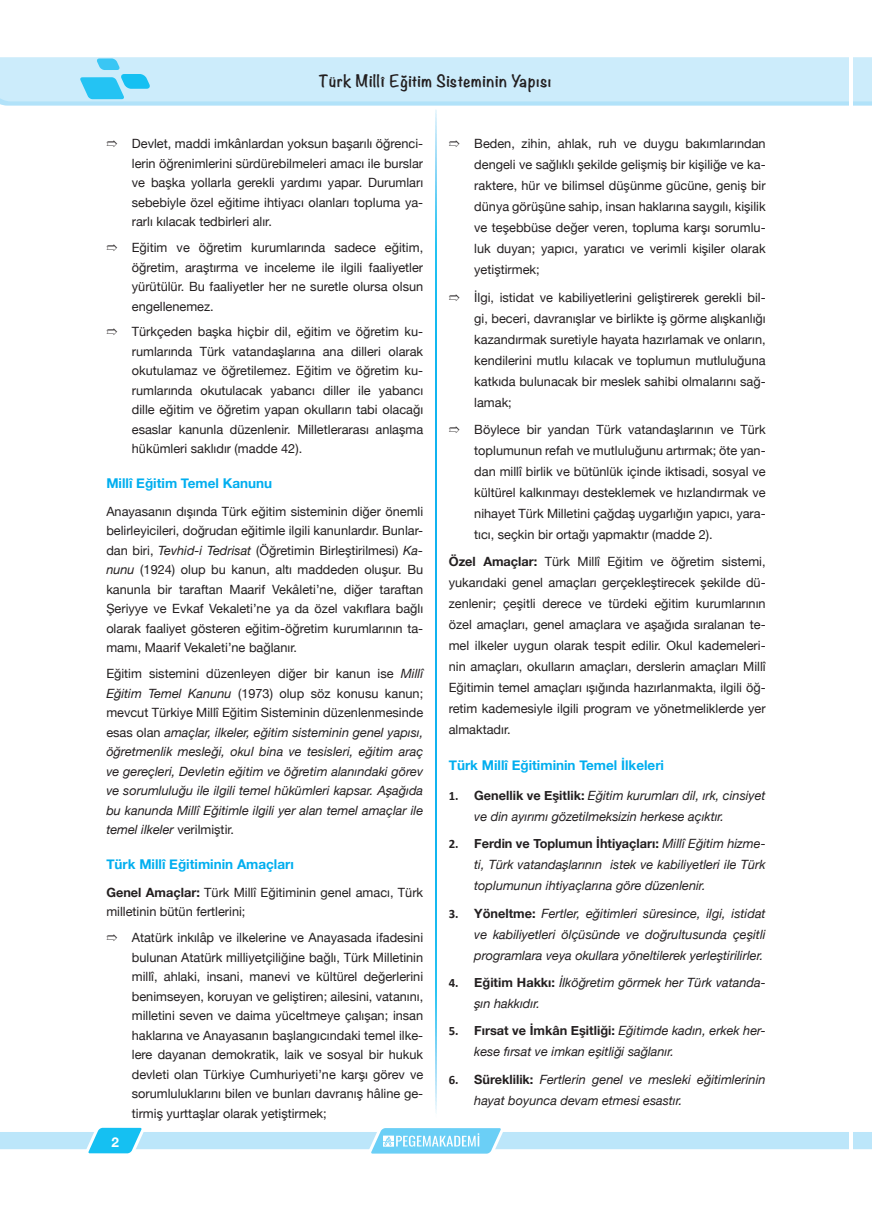
<style>
.page{position:relative;width:872px;height:1212px;background:#fff}
.page>*{position:absolute;margin:0;border:0;box-sizing:border-box;transform-origin:0 0}
.t1{font:700 15px "Noteworthy";letter-spacing:.04em;color:#231f20}
.t2{font:700 13.5px "Helvetica Neue";color:#00aeef}
.t3{font:700 13.5px "Helvetica Neue";color:#fff}
.t4{font:12.75px/19.5px "Helvetica Neue";color:#231f20;text-align:justify}
.t5{font:italic 12.75px/19.5px "Helvetica Neue";color:#231f20}
.s1{font-style:italic}
.s2{font-style:normal}
.s3{font-weight:700}
.s4{font-family:"Calibri";font-weight:700;font-style:normal}
.s5{font-weight:700;font-style:normal}
</style>
<div class="page">
<svg style="left:0;top:57px;width:872px;height:49px;background:#c5eafa"></svg>
<svg style="left:0;top:1127px;width:872px;height:27px"></svg>
<p class="t1" style="left:319px;top:67px;width:234px">Türk Millî Eğitim Sisteminin Yapısı</p>
<p class="t4" style="left:132px;top:135px;width:293px;text-indent:-26px">➱ Devlet, maddi imkânlardan yoksun başarılı öğrenci&shy;lerin öğrenimlerini sürdürebilmeleri amacı ile burslar ve başka yollarla gerekli yardımı yapar. Durumları sebebiyle özel eğitime ihtiyacı olanları topluma ya&shy;rarlı kılacak tedbirleri alır.</p>
<p class="t4" style="left:132px;top:239px;width:293px;text-indent:-26px">➱ Eğitim ve öğretim kurumlarında sadece eğitim, öğretim, araştırma ve inceleme ile ilgili faaliyetler yürütülür. Bu faaliyetler her ne suretle olursa olsun engellenemez.</p>
<p class="t4" style="left:132px;top:323px;width:293px;text-indent:-26px">➱ Türkçeden başka hiçbir dil, eğitim ve öğretim ku&shy;rumlarında Türk vatandaşlarına ana dilleri olarak okutulamaz ve öğretilemez. Eğitim ve öğretim ku&shy;rumlarında okutulacak yabancı diller ile yabancı dille eğitim ve öğretim yapan okulların tabi olacağı esaslar kanunla düzenlenir. Milletlerarası anlaşma hükümleri saklıdır (madde 42).</p>
<p class="t2" style="left:106px;top:472px;width:167px">Millî Eğitim Temel Kanunu</p>
<p class="t4" style="left:106px;top:502px;width:318px">Anayasanın dışında Türk eğitim sisteminin diğer önemli belirleyicileri, doğrudan eğitimle ilgili kanunlardır. Bunlar&shy;dan biri, <span class="s1">Tevhid-i Tedrisat</span> (Öğretimin Birleştirilmesi) <span class="s1">Ka&shy;nunu</span> (1924) olup bu kanun, altı maddeden oluşur. Bu kanunla bir taraftan Maarif Vekâleti’ne, diğer taraftan Şeriyye ve Evkaf Vekaleti’ne ya da özel vakıflara bağlı olarak faaliyet gösteren eğitim-öğretim kurumlarının ta&shy;mamı, Maarif Vekaleti’ne bağlanır.</p>
<p class="t5" style="left:106px;top:665px;width:318px;text-align:justify"><span class="s2">Eğitim sistemini düzenleyen diğer bir kanun ise</span> Millî Eğitim Temel Kanunu <span class="s2">(1973) olup söz konusu kanun; mevcut Türkiye Millî Eğitim Sisteminin düzenlenmesinde esas olan</span> amaçlar, ilkeler, eğitim sisteminin genel yapısı, öğretmenlik mesleği, okul bina ve tesisleri, eğitim araç ve gereçleri, Devletin eğitim ve öğretim alanındaki görev ve sorumluluğu ile ilgili temel hükümleri kapsar. Aşağıda bu kanunda Millî Eğitimle ilgili yer alan temel amaçlar ile temel ilkeler <span class="s2">verilmiştir.</span></p>
<p class="t2" style="left:106px;top:853px;width:189px">Türk Millî Eğitiminin Amaçları</p>
<p class="t4" style="left:106px;top:883px;width:318px"><span class="s3">Genel Amaçlar:</span> Türk Millî Eğitiminin genel amacı, Türk milletinin bütün fertlerini;</p>
<p class="t4" style="left:132px;top:928px;width:293px;text-indent:-26px">➱ Atatürk inkılâp ve ilkelerine ve Anayasada ifadesini bulunan Atatürk milliyetçiliğine bağlı, Türk Milletinin millî, ahlaki, insani, manevi ve kültürel değerlerini benimseyen, koruyan ve geliştiren; ailesini, vatanını, milletini seven ve daima yüceltmeye çalışan; insan haklarına ve Anayasanın başlangıcındaki temel ilke&shy;lere dayanan demokratik, laik ve sosyal bir hukuk devleti olan Türkiye Cumhuriyeti’ne karşı görev ve sorumluluklarını bilen ve bunları davranış hâline ge&shy;tirmiş yurttaşlar olarak yetiştirmek;</p>
<p class="t3" style="left:111px;top:1132px;width:9px">2</p>
<p class="t4" style="left:474px;top:134px;width:293px;line-height:21px;text-indent:-26px">➱ Beden, zihin, ahlak, ruh ve duygu bakımlarından dengeli ve sağlıklı şekilde gelişmiş bir kişiliğe ve ka&shy;raktere, hür ve bilimsel düşünme gücüne, geniş bir dünya görüşüne sahip, insan haklarına saygılı, kişilik ve teşebbüse değer veren, topluma karşı sorumlu&shy;luk duyan; yapıcı, yaratıcı ve verimli kişiler olarak yetiştirmek;</p>
<p class="t4" style="left:474px;top:287px;width:293px;line-height:21px;text-indent:-26px">➱ İlgi, istidat ve kabiliyetlerini geliştirerek gerekli bil&shy;gi, beceri, davranışlar ve birlikte iş görme alışkanlığı kazandırmak suretiyle hayata hazırlamak ve onların, kendilerini mutlu kılacak ve toplumun mutluluğuna katkıda bulunacak bir meslek sahibi olmalarını sağ&shy;lamak;</p>
<p class="t4" style="left:474px;top:420px;width:293px;line-height:21px;text-indent:-26px">➱ Böylece bir yandan Türk vatandaşlarının ve Türk toplumunun refah ve mutluluğunu artırmak; öte yan&shy;dan millî birlik ve bütünlük içinde iktisadi, sosyal ve kültürel kalkınmayı desteklemek ve hızlandırmak ve nihayet Türk Milletini çağdaş uygarlığın yapıcı, yara&shy;tıcı, seçkin bir ortağı yapmaktır (madde 2).</p>
<p class="t4" style="left:449px;top:552px;width:318px;line-height:21px"><span class="s3">Özel Amaçlar:</span> Türk Millî Eğitim ve öğretim sistemi, yukarıdaki genel amaçları gerçekleştirecek şekilde dü&shy;zenlenir; çeşitli derece ve türdeki eğitim kurumlarının özel amaçları, genel amaçlara ve aşağıda sıralanan te&shy;mel ilkeler uygun olarak tespit edilir. Okul kademeleri&shy;nin amaçları, okulların amaçları, derslerin amaçları Millî Eğitimin temel amaçları ışığında hazırlanmakta, ilgili öğ&shy;retim kademesiyle ilgili program ve yönetmeliklerde yer almaktadır.</p>
<p class="t2" style="left:449px;top:755px;width:217px">Türk Millî Eğitiminin Temel İlkeleri</p>
<p class="t5" style="left:474px;top:785px;width:293px;line-height:21px;text-indent:-26px"><span class="s4">1.</span> <span class="s5">Genellik ve Eşitlik:</span> Eğitim kurumları dil, ırk, cinsiyet ve din ayırımı gözetilmeksizin herkese açıktır.</p>
<p class="t5" style="left:474px;top:834px;width:293px;line-height:21px;text-align:justify;text-indent:-26px"><span class="s4">2.</span> <span class="s5">Ferdin ve Toplumun İhtiyaçları:</span> Millî Eğitim hizme&shy;ti, Türk vatandaşlarının istek ve kabiliyetleri ile Türk toplumunun ihtiyaçlarına göre düzenlenir.</p>
<p class="t5" style="left:474px;top:903px;width:293px;line-height:21px;text-align:justify;text-indent:-26px"><span class="s4">3.</span> <span class="s5">Yöneltme:</span> Fertler, eğitimleri süresince, ilgi, istidat ve kabiliyetleri ölçüsünde ve doğrultusunda çeşitli programlara veya okullara yöneltilerek yerleştirilirler.</p>
<p class="t5" style="left:474px;top:973px;width:293px;line-height:21px;text-indent:-26px"><span class="s4">4.</span> <span class="s5">Eğitim Hakkı:</span> İlköğretim görmek her Türk vatanda&shy;şın hakkıdır.</p>
<p class="t5" style="left:474px;top:1021px;width:293px;line-height:21px;text-indent:-26px"><span class="s4">5.</span> <span class="s5">Fırsat ve İmkân Eşitliği:</span> Eğitimde kadın, erkek her&shy;kese fırsat ve imkan eşitliği sağlanır.</p>
<p class="t5" style="left:474px;top:1069px;width:293px;line-height:21px;text-indent:-26px"><span class="s4">6.</span> <span class="s5">Süreklilik:</span> Fertlerin genel ve mesleki eğitimlerinin hayat boyunca devam etmesi esastır.</p>
</div>
